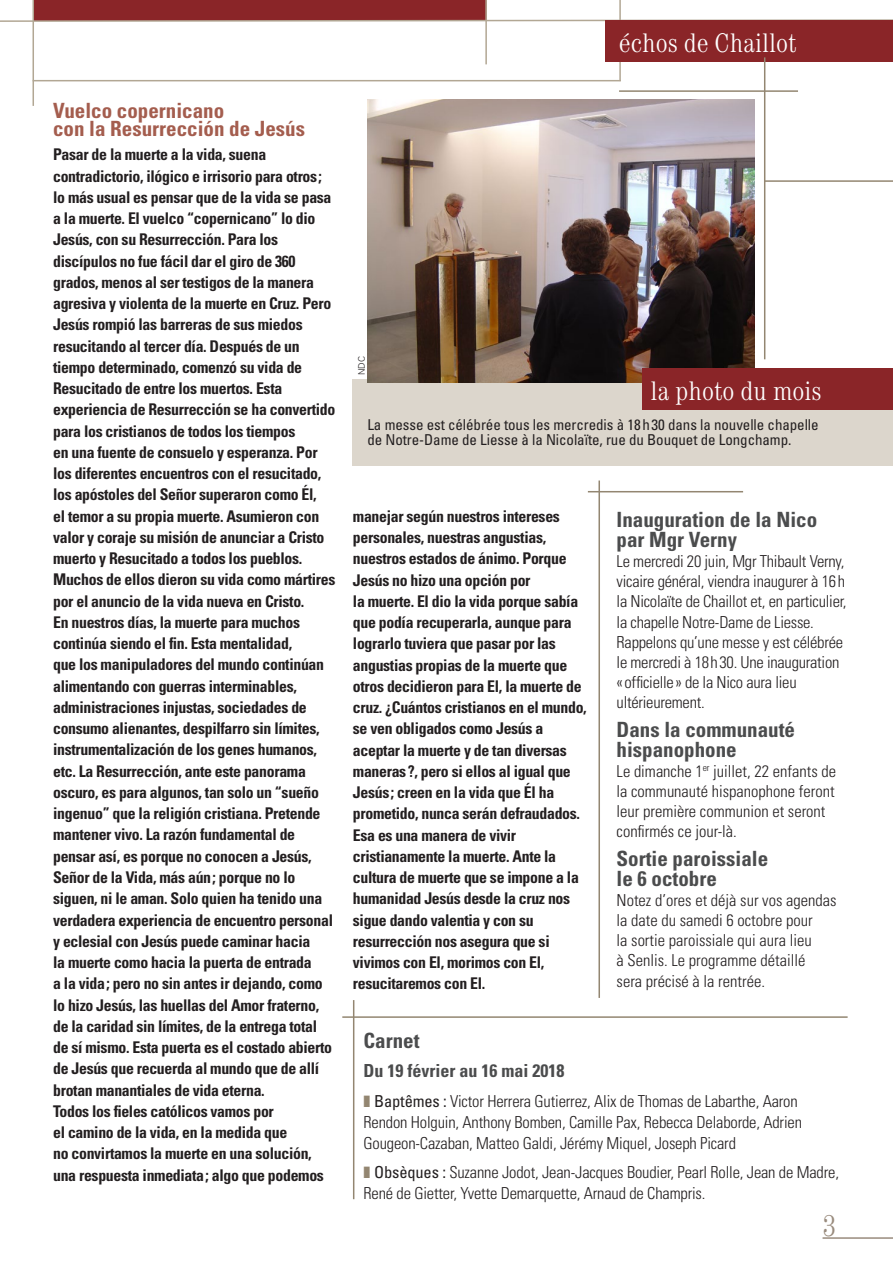
<style>
.page{position:relative;width:893px;height:1263px;background:#fff}
.page>*{position:absolute;margin:0;border:0;box-sizing:border-box;transform-origin:0 0}
.t1{font:300 condensed 30px "Century";color:#998b7d}
.t2{font:300 condensed 27px "Century";color:#fff}
.t3{font:700 condensed 21px/20.1px "Univers";color:#4b4c4d}
.t4{font:700 condensed 21px/18px "Univers";color:#a45d4e}
.t5{font:700 condensed 18px "Univers";color:#4b4c4d}
.t6{font:300 condensed 16.5px/20.1px "Univers";letter-spacing:-.01em;color:#231f20}
.t7{font:700 condensed 16.2px/21.3px "Univers";letter-spacing:-.02em;color:#231f20}
.t8{font:condensed 15px/15px "Univers";letter-spacing:-.005em;color:#231f20}
.t9{font:300 9px "Univers";color:#231f20}
.s1{font-weight:400}
</style>
<div class="page">
<div style="left:33px;top:0;width:453px;height:21px;background:#8a2528"></div>
<hr style="left:822px;top:1237px;width:71px;height:2px;background:#998b7d">
<hr style="left:619px;top:0;width:2px;height:81px;background:#b2a794">
<hr style="left:33px;top:0;width:1px;height:106px;background:#b2a794">
<hr style="left:485px;top:0;width:2px;height:64px;background:#b2a794">
<hr style="left:33px;top:80px;width:588px;height:1px;background:#b2a794">
<svg style="left:0;top:19px;width:893px;height:4px"></svg>
<div style="left:353px;top:379px;width:540px;height:87px;background:#dcd6cc"></div>
<div style="left:606px;top:21px;width:287px;height:41px;background:#8a2528"></div>
<hr style="left:765px;top:180px;width:128px;height:2px;background:#938671">
<hr style="left:588px;top:491px;width:155px;height:1px;background:#938671">
<hr style="left:342px;top:1016px;width:506px;height:2px;background:#938671">
<hr style="left:764px;top:57px;width:1px;height:302px;background:#938671">
<hr style="left:598px;top:480px;width:2px;height:518px;background:#938671">
<hr style="left:353px;top:1000px;width:1px;height:199px;background:#938671">
<hr style="left:619px;top:90px;width:179px;height:2px;background:#938671">
<img style="left:368px;top:99px;width:387px;height:283px">
<div style="left:642px;top:369px;width:251px;height:41px;background:#8a2528"></div>
<h2 class="t2" style="left:619px;top:27px;width:179px">échos de Chaillot</h2>
<p class="t4" style="left:53px;top:101px;width:253px">Vuelco copernicano<br>con la Resurrección de Jesús</p>
<p class="t7" style="left:53px;top:144px;width:284px">Pasar de la muerte a la vida, suena contradictorio, ilógico e irrisorio para otros; lo más usual es pensar que de la vida se pasa a la muerte. El vuelco “copernicano” lo dio Jesús, con su Resurrección. Para los discípulos no fue fácil dar el giro de 360 grados, menos al ser testigos de la manera agresiva y violenta de la muerte en Cruz. Pero Jesús rompió las barreras de sus miedos resucitando al tercer día. Después de un tiempo determinado, comenzó su vida de Resucitado de entre los muertos. Esta experiencia de Resurrección se ha convertido para los cristianos de todos los tiempos<br>en una fuente de consuelo y esperanza. Por los diferentes encuentros con el resucitado, los apóstoles del Señor superaron como Él,<br>el temor a su propia muerte. Asumieron con valor y coraje su misión de anunciar a Cristo muerto y Resucitado a todos los pueblos.<br>Muchos de ellos dieron su vida como mártires por el anuncio de la vida nueva en Cristo.<br>En nuestros días, la muerte para muchos continúa siendo el fin. Esta mentalidad,<br>que los manipuladores del mundo continúan alimentando con guerras interminables, administraciones injustas, sociedades de consumo alienantes, despilfarro sin límites, instrumentalización de los genes humanos, etc. La Resurrección, ante este panorama oscuro, es para algunos, tan solo un “sueño ingenuo” que la religión cristiana. Pretende mantener vivo. La razón fundamental de pensar así, es porque no conocen a Jesús, Señor de la Vida, más aún; porque no lo siguen, ni le aman. Solo quien ha tenido una verdadera experiencia de encuentro personal y eclesial con Jesús puede caminar hacia<br>la muerte como hacia la puerta de entrada<br>a la vida; pero no sin antes ir dejando, como lo hizo Jesús, las huellas del Amor fraterno, de la caridad sin límites, de la entrega total de sí mismo. Esta puerta es el costado abierto de Jesús que recuerda al mundo que de allí brotan manantiales de vida eterna.<br>Todos los fieles católicos vamos por<br>el camino de la vida, en la medida que<br>no convirtamos la muerte en una solución, una respuesta inmediata; algo que podemos</p>
<p class="t9" style="left:356px;top:375px;width:20px;rotate:-90deg">NDC</p>
<h2 class="t2" style="left:651px;top:375px;width:172px">la photo du mois</h2>
<p class="t8" style="left:367px;top:417px;width:453px">La messe est célébrée tous les mercredis à 18h30 dans la nouvelle chapelle de Notre-Dame de Liesse à la Nicolaïte, rue du Bouquet de Longchamp.</p>
<p class="t7" style="left:353px;top:505px;width:235px">manejar según nuestros intereses personales, nuestras angustias, nuestros estados de ánimo. Porque<br>Jesús no hizo una opción por<br>la muerte. El dio la vida porque sabía que podía recuperarla, aunque para lograrlo tuviera que pasar por las angustias propias de la muerte que otros decidieron para El, la muerte de cruz. ¿Cuántos cristianos en el mundo, se ven obligados como Jesús a aceptar la muerte y de tan diversas maneras?, pero si ellos al igual que<br>Jesús; creen en la vida que Él ha prometido, nunca serán defraudados.<br>Esa es una manera de vivir cristianamente la muerte. Ante la cultura de muerte que se impone a la humanidad Jesús desde la cruz nos sigue dando valentia y con su resurrección nos asegura que si vivimos con El, morimos con El, resucitaremos con El.</p>
<p class="t3" style="left:617px;top:509px;width:202px">Inauguration de la Nico par Mgr Verny</p>
<p class="t6" style="left:617px;top:551px;width:232px">Le mercredi 20 juin, Mgr Thibault Verny, vicaire général, viendra inaugurer à 16h la Nicolaïte de Chaillot et, en particulier, la chapelle Notre-Dame de Liesse.<br>Rappelons qu’une messe y est célébrée le mercredi à 18h30. Une inauguration «officielle» de la Nico aura lieu ultérieurement.</p>
<p class="t3" style="left:617px;top:719px;width:180px">Dans la communauté hispanophone</p>
<p class="t6" style="left:617px;top:761px;width:221px">Le dimanche 1<sup>er</sup> juillet, 22 enfants de la communauté hispanophone feront leur première communion et seront confirmés ce jour-là.</p>
<p class="t3" style="left:617px;top:848px;width:153px">Sortie paroissiale le 6 octobre</p>
<p class="t6" style="left:617px;top:890px;width:221px">Notez d’ores et déjà sur vos agendas la date du samedi 6 octobre pour<br>la sortie paroissiale qui aura lieu<br>à Senlis. Le programme détaillé<br>sera précisé à la rentrée.</p>
<p class="t3" style="left:364px;top:1030px;width:58px">Carnet</p>
<p class="t5" style="left:364px;top:1060px;width:202px">Du 19 février au 16 mai 2018</p>
<p class="t6" style="left:364px;top:1090px;width:440px;line-height:21px;text-indent:11px"><span class="s1">Baptêmes :</span> Victor Herrera Gutierrez, Alix de Thomas de Labarthe, Aaron<br>Rendon Holguin, Anthony Bomben, Camille Pax, Rebecca Delaborde, Adrien<br>Gougeon-Cazaban, Matteo Galdi, Jérémy Miquel, Joseph Picard</p>
<p class="t6" style="left:364px;top:1162px;width:477px;line-height:21px;text-indent:11px"><span class="s1">Obsèques :</span> Suzanne Jodot, Jean-Jacques Boudier, Pearl Rolle, Jean de Madre,<br>René de Gietter, Yvette Demarquette, Arnaud de Champris.</p>
<h1 class="t1" style="left:822px;top:1208px;width:15px">3</h1>
</div>
